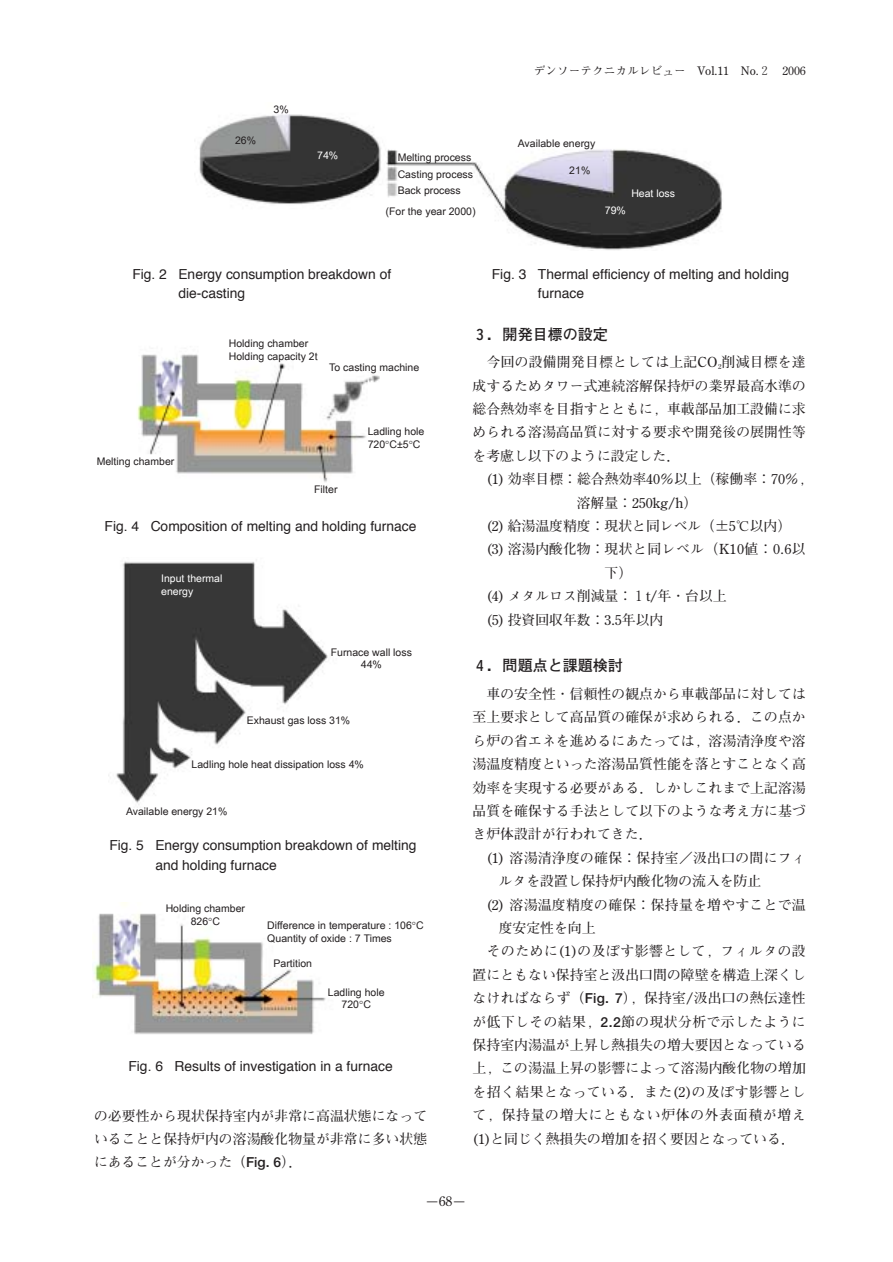
<style>
.page{position:relative;width:893px;height:1262px;background:#fff}
.page>*{position:absolute;margin:0;border:0;box-sizing:border-box;transform-origin:0 0}
.t1{font:700 15px "Futo Go B101";color:#231f20}
.t2{font:700 13.8px/23.4px "Futo Min A101";letter-spacing:.005em;color:#231f20;text-align:justify}
.t3{font:13.8px/19.5px "Helvetica";color:#231f20}
.t4{font:700 13.8px "Futo Min A101";letter-spacing:.035em;color:#231f20}
.t5{font:700 13.8px "Futo Min A101";letter-spacing:.03em;color:#231f20}
.t6{font:700 13.8px "Futo Min A101";letter-spacing:.05em;color:#231f20}
.t7{font:700 13.5px "Futo Min A101";color:#231f20}
.t8{font:700 11.7px "Futo Min A101";color:#231f20}
.t9{font:10.5px/12.8px "Arial";color:#231f20}
.t10{font:10.5px/12.8px "Arial";color:#fff}
.s1{font-family:"Futo Go B101"}
</style>
<div class="page">
<img style="left:199px;top:114px;width:523px;height:137px">
<img style="left:137px;top:354px;width:243px;height:128px">
<img style="left:116px;top:559px;width:212px;height:246px">
<img style="left:93px;top:902px;width:233px;height:132px">
<p class="t9" style="left:235px;top:134px;width:23px">26%</p>
<p class="t9" style="left:274px;top:103px;width:17px">3%</p>
<p class="t10" style="left:317px;top:149px;width:23px">74%</p>
<p class="t9" style="left:398px;top:149px;width:77px;line-height:16.5px">Melting process<br>Casting process<br>Back process</p>
<p class="t9" style="left:386px;top:205px;width:91px">(For the year 2000)</p>
<p class="t8" style="left:533px;top:66px;width:273px">デンソーテクニカルレビュー　Vol.11 No.２　2006</p>
<p class="t9" style="left:518px;top:137px;width:79px">Available energy</p>
<p class="t9" style="left:569px;top:164px;width:23px">21%</p>
<p class="t10" style="left:631px;top:187px;width:45px">Heat loss</p>
<p class="t10" style="left:605px;top:204px;width:23px">79%</p>
<p class="t3" style="left:178px;top:265px;width:214px;text-indent:-46px">Fig. 2 Energy consumption breakdown of die-casting</p>
<p class="t3" style="left:538px;top:265px;width:253px;text-indent:-46px">Fig. 3 Thermal efficiency of melting and holding furnace</p>
<p class="t9" style="left:97px;top:455px;width:79px">Melting chamber</p>
<p class="t9" style="left:229px;top:337px;width:90px">Holding chamber<br>Holding capacity 2t</p>
<p class="t9" style="left:329px;top:361px;width:91px">To casting machine</p>
<p class="t9" style="left:368px;top:425px;width:58px">Ladling hole<br>720 C±5 C</p>
<p class="t9" style="left:314px;top:483px;width:25px">Filter</p>
<p class="t3" style="left:105px;top:518px;width:313px">Fig. 4 Composition of melting and holding furnace</p>
<p class="t10" style="left:161px;top:572px;width:63px">Input thermal energy</p>
<p class="t9" style="left:331px;top:645px;width:83px;text-align:center">Furnace wall loss<br>44%</p>
<p class="t9" style="left:247px;top:714px;width:105px">Exhaust gas loss 31%</p>
<p class="t9" style="left:191px;top:758px;width:174px">Ladling hole heat dissipation loss 4%</p>
<p class="t9" style="left:126px;top:805px;width:103px">Available energy 21%</p>
<p class="t3" style="left:155px;top:837px;width:263px;text-indent:-46px">Fig. 5 Energy consumption breakdown of melting and holding furnace</p>
<p class="t9" style="left:166px;top:902px;width:81px;text-align:center">Holding chamber<br>826 C</p>
<p class="t9" style="left:267px;top:919px;width:158px">Difference in temperature : 106 C<br>Quantity of oxide : 7 Times</p>
<p class="t9" style="left:273px;top:957px;width:40px">Partition</p>
<p class="t9" style="left:328px;top:985px;width:58px;text-align:center">Ladling hole<br>720 C</p>
<p class="t3" style="left:128px;top:1057px;width:266px">Fig. 6 Results of investigation in a furnace</p>
<p class="t2" style="left:94px;top:1105px;width:335px">の必要性から現状保持室内が非常に高温状態になっていることと保持炉内の溶湯酸化物量が非常に多い状態にあることが分かった（<span class="s1">Fig. 6</span>）．</p>
<p class="t1" style="left:472px;top:328px;width:136px">３．開発目標の設定</p>
<p class="t2" style="left:472px;top:352px;width:335px;text-indent:14px">今回の設備開発目標としては上記CO<sub>2</sub>削減目標を達成するためタワー式連続溶解保持炉の業界最高水準の総合熱効率を目指すとともに，車載部品加工設備に求められる溶湯高品質に対する要求や開発後の展開性等を考慮し以下のように設定した．</p>
<p class="t2" style="left:486px;top:469px;width:327px">(1) 効率目標：総合熱効率40％以上（稼働率：70％，</p>
<p class="t2" style="left:576px;top:493px;width:122px">溶解量：250kg/h）</p>
<p class="t2" style="left:486px;top:516px;width:306px">(2) 給湯温度精度：現状と同レベル（±5℃以内）</p>
<p class="t4" style="left:486px;top:544px;width:321px">(3) 溶湯内酸化物：現状と同レベル（K10値：0.6以</p>
<p class="t2" style="left:604px;top:563px;width:29px">下）</p>
<p class="t2" style="left:486px;top:586px;width:242px">(4) メタルロス削減量：１t/年・台以上</p>
<p class="t2" style="left:486px;top:609px;width:178px">(5) 投資回収年数：3.5年以内</p>
<p class="t1" style="left:472px;top:660px;width:151px">４．問題点と課題検討</p>
<p class="t2" style="left:472px;top:684px;width:335px;text-indent:14px">車の安全性・信頼性の観点から車載部品に対しては至上要求として高品質の確保が求められる．この点から炉の省エネを進めるにあたっては，溶湯清浄度や溶湯温度精度といった溶湯品質性能を落とすことなく高効率を実現する必要がある．しかしこれまで上記溶湯品質を確保する手法として以下のような考え方に基づき炉体設計が行われてきた．</p>
<p class="t2" style="left:486px;top:848px;width:321px">(1) 溶湯清浄度の確保：保持室／汲出口の間にフィ</p>
<p class="t2" style="left:498px;top:871px;width:264px">ルタを設置し保持炉内酸化物の流入を防止</p>
<p class="t2" style="left:486px;top:894px;width:321px">(2) 溶湯温度精度の確保：保持量を増やすことで温</p>
<p class="t2" style="left:498px;top:918px;width:98px">度安定性を向上</p>
<p class="t4" style="left:487px;top:946px;width:320px">そのために(1)の及ぼす影響として，フィルタの設</p>
<p class="t2" style="left:472px;top:965px;width:335px">置にともない保持室と汲出口間の障壁を構造上深くし</p>
<p class="t2" style="left:472px;top:988px;width:334px">なければならず（<span class="s1">Fig. 7</span>），保持室/汲出口の熱伝達性</p>
<p class="t5" style="left:472px;top:1016px;width:334px">が低下しその結果，<span class="s1">2.2</span>節の現状分析で示したように</p>
<p class="t2" style="left:472px;top:1035px;width:335px">保持室内湯温が上昇し熱損失の増大要因となっている</p>
<p class="t2" style="left:472px;top:1058px;width:335px">上，この湯温上昇の影響によって溶湯内酸化物の増加</p>
<p class="t4" style="left:472px;top:1086px;width:334px">を招く結果となっている．また(2)の及ぼす影響とし</p>
<p class="t6" style="left:472px;top:1110px;width:335px">て，保持量の増大にともない炉体の外表面積が増え</p>
<p class="t2" style="left:472px;top:1128px;width:323px">(1)と同じく熱損失の増加を招く要因となっている．</p>
<p class="t7" style="left:425px;top:1196px;width:42px">－68－</p>
</div>
